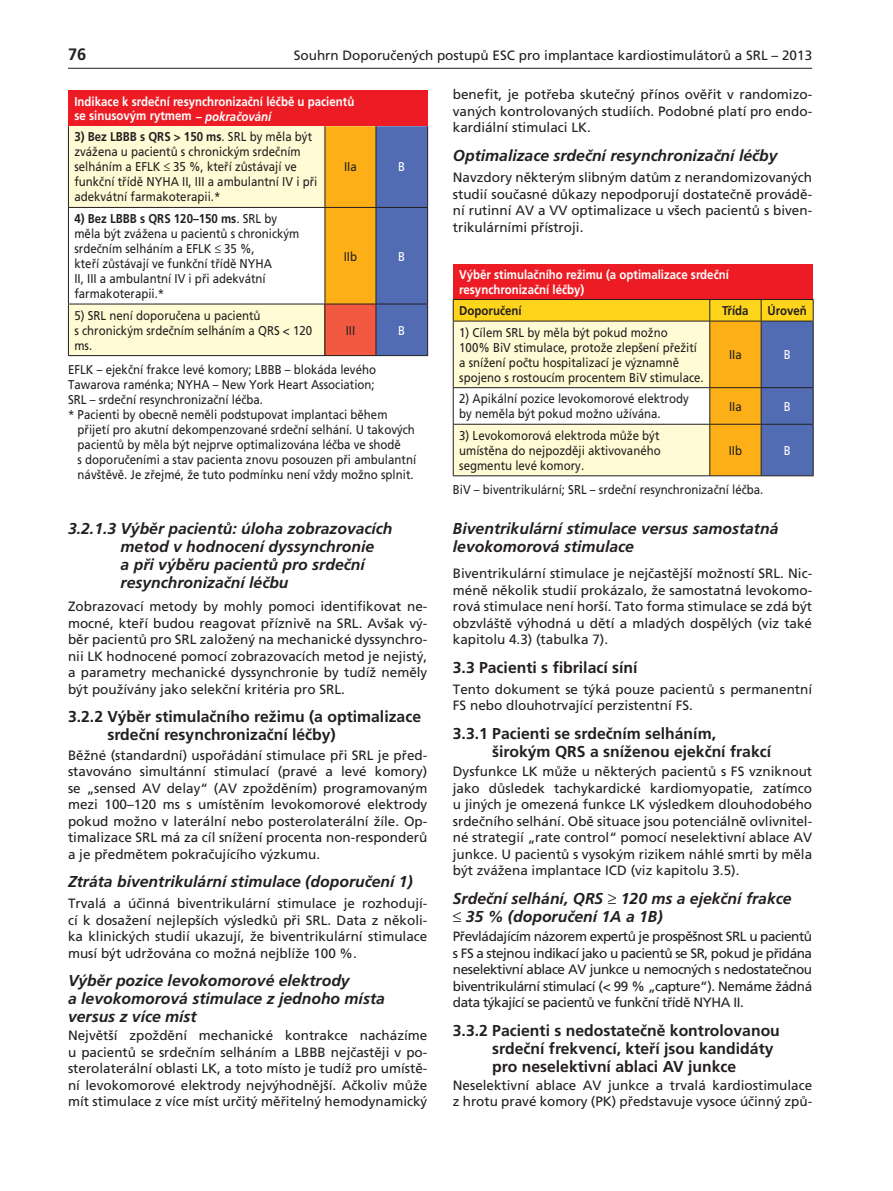
<style>
.page{position:relative;width:893px;height:1191px;background:#fff}
.page>*{position:absolute;margin:0;border:0;box-sizing:border-box;transform-origin:0 0}
.t1{font:700 16.5px "Frutiger CE";color:#231f20}
.t2{font:italic 700 15.75px/18px "Frutiger CE";color:#231f20}
.t3{font:700 15.75px/18px "Frutiger CE";color:#231f20}
.t4{font:13.5px/16.5px "Frutiger CE";color:#231f20;text-align:justify}
.t5{font:12.75px/15px "Frutiger CE";color:#231f20;scale:.9 1}
.t6{font:700 12.75px/14.2px "Frutiger CE";color:#fff;scale:.9 1}
.t7{font:700 12.75px "Frutiger CE";color:#231f20;scale:.9 1}
.t8{font:12.75px "Frutiger CE";color:#fff;scale:.9 1}
.s1{font-style:italic}
.s2{font-weight:700}
</style>
<div class="page">
<hr style="left:68px;top:68px;width:744px;height:1px;background:#231f20">
<div style="left:453px;top:264px;width:360px;height:35px;background:#ed1c24"></div>
<svg style="left:453px;top:299px;width:361px;height:177px;background:#e2d5a4"></svg>
<hr style="left:453px;top:321px;width:1px;height:66px;background:#231f20">
<hr style="left:813px;top:321px;width:1px;height:66px;background:#231f20">
<hr style="left:453px;top:388px;width:1px;height:36px;background:#231f20">
<hr style="left:813px;top:388px;width:1px;height:36px;background:#231f20">
<hr style="left:453px;top:424px;width:1px;height:51px;background:#231f20">
<hr style="left:813px;top:424px;width:1px;height:51px;background:#231f20">
<div style="left:68px;top:90px;width:360px;height:36px;background:#ed1c24"></div>
<svg style="left:69px;top:126px;width:256px;height:229px;fill:#fffcd5"></svg>
<svg style="left:326px;top:126px;width:101px;height:229px;background:#9b896e"></svg>
<div style="left:325px;top:304px;width:51px;height:51px;background:#f15a40"></div>
<hr style="left:325px;top:126px;width:1px;height:81px;background:#231f20">
<hr style="left:376px;top:126px;width:1px;height:81px;background:#231f20">
<hr style="left:68px;top:207px;width:308px;height:1px;background:#231f20">
<hr style="left:325px;top:208px;width:1px;height:96px;background:#231f20">
<hr style="left:376px;top:207px;width:52px;height:1px;background:#231f20">
<hr style="left:376px;top:208px;width:1px;height:96px;background:#231f20">
<hr style="left:68px;top:304px;width:308px;height:1px;background:#231f20">
<hr style="left:325px;top:304px;width:1px;height:51px;background:#231f20">
<hr style="left:376px;top:304px;width:52px;height:1px;background:#231f20">
<hr style="left:376px;top:304px;width:1px;height:51px;background:#231f20">
<hr style="left:68px;top:355px;width:360px;height:1px;background:#231f20">
<hr style="left:68px;top:126px;width:1px;height:81px;background:#231f20">
<hr style="left:427px;top:126px;width:1px;height:81px;background:#231f20">
<hr style="left:68px;top:208px;width:1px;height:96px;background:#231f20">
<hr style="left:427px;top:208px;width:1px;height:96px;background:#231f20">
<hr style="left:68px;top:304px;width:1px;height:51px;background:#231f20">
<hr style="left:427px;top:304px;width:1px;height:51px;background:#231f20">
<p class="t1" style="left:68px;top:47px;width:20px">76</p>
<p class="t4" style="left:294px;top:48px;width:520px">Souhrn Doporučených postupů ESC pro implantace kardiostimulátorů a SRL – 2013</p>
<p class="t6" style="left:74px;top:95px;width:313px">Indikace k srdeční resynchronizační léčbě u pacientů se sinusovým rytmem – <span class="s1">pokračování</span></p>
<p class="t5" style="left:74px;top:131px;width:271px"><span class="s2">3) Bez LBBB s QRS &gt; 150 ms</span>. SRL by měla být zvážena u pacientů s chronickým srdečním selháním a EFLK ≤ 35 %, kteří zůstávají ve funkční třídě NYHA II, III a ambulantní IV i při adekvátní farmakoterapii.*</p>
<p class="t5" style="left:344px;top:161px;width:16px">IIa</p>
<p class="t8" style="left:398px;top:162px;width:9px">B</p>
<p class="t5" style="left:74px;top:212px;width:252px"><span class="s2">4) Bez LBBB s QRS 120–150 ms</span>. SRL by měla být zvážena u pacientů s chronickým srdečním selháním a EFLK ≤ 35 %,<br>kteří zůstávají ve funkční třídě NYHA<br>II, III a ambulantní IV i při adekvátní farmakoterapii.*</p>
<p class="t5" style="left:344px;top:250px;width:16px">IIb</p>
<p class="t8" style="left:398px;top:251px;width:9px">B</p>
<p class="t5" style="left:74px;top:309px;width:266px">5) SRL není doporučena u pacientů<br>s chronickým srdečním selháním a QRS &lt; 120 ms.</p>
<p class="t5" style="left:346px;top:324px;width:12px">III</p>
<p class="t8" style="left:398px;top:325px;width:9px">B</p>
<p class="t5" style="left:68px;top:363px;width:344px">EFLK – ejekční frakce levé komory; LBBB – blokáda levého</p>
<p class="t5" style="left:68px;top:378px;width:342px">Tawarova raménka; NYHA – New York Heart Association;</p>
<p class="t5" style="left:68px;top:393px;width:218px">SRL – srdeční resynchronizační léčba.</p>
<p class="t5" style="left:68px;top:408px;width:356px">* Pacienti by obecně neměli podstupovat implantaci během</p>
<p class="t5" style="left:78px;top:423px;width:376px">přijetí pro akutní dekompenzované srdeční selhání. U takových</p>
<p class="t5" style="left:78px;top:438px;width:361px">pacientů by měla být nejprve optimalizována léčba ve shodě</p>
<p class="t5" style="left:78px;top:453px;width:378px">s doporučeními a stav pacienta znovu posouzen při ambulantní</p>
<p class="t5" style="left:78px;top:468px;width:375px">návštěvě. Je zřejmé, že tuto podmínku není vždy možno splnit.</p>
<p class="t2" style="left:121px;top:521px;width:273px;text-indent:-53px">3.2.1.3 Výběr pacientů: úloha zobrazovacích metod v hodnocení dyssynchronie<br>a při výběru pacientů pro srdeční resynchronizační léčbu</p>
<p class="t4" style="left:68px;top:599px;width:361px">Zobrazovací metody by mohly pomoci identifikovat ne&shy;mocné, kteří budou reagovat příznivě na SRL. Avšak vý&shy;běr pacientů pro SRL založený na mechanické dyssynchro&shy;nii LK hodnocené pomocí zobrazovacích metod je nejistý, a parametry mechanické dyssynchronie by tudíž neměly být používány jako selekční kritéria pro SRL.</p>
<p class="t3" style="left:107px;top:708px;width:315px;text-indent:-39px">3.2.2 Výběr stimulačního režimu (a optimalizace srdeční resynchronizační léčby)</p>
<p class="t4" style="left:68px;top:748px;width:361px">Běžné (standardní) uspořádání stimulace při SRL je před&shy;stavováno simultánní stimulací (pravé a levé komory) se „sensed AV delay“ (AV zpožděním) programovaným mezi 100–120 ms s umístěním levokomorové elektrody pokud možno v laterální nebo posterolaterální žíle. Op&shy;timalizace SRL má za cíl snížení procenta non-responderů a je předmětem pokračujícího výzkumu.</p>
<p class="t2" style="left:68px;top:874px;width:346px">Ztráta biventrikulární stimulace (doporučení 1)</p>
<p class="t4" style="left:68px;top:896px;width:361px">Trvalá a účinná biventrikulární stimulace je rozhodují&shy;cí k dosažení nejlepších výsledků při SRL. Data z několi&shy;ka klinických studií ukazují, že biventrikulární stimulace musí být udržována co možná nejblíže 100 %.</p>
<p class="t2" style="left:68px;top:973px;width:318px">Výběr pozice levokomorové elektrody<br>a levokomorová stimulace z jednoho místa versus z více míst</p>
<p class="t4" style="left:68px;top:1028px;width:361px">Největší zpoždění mechanické kontrakce nacházíme u pacientů se srdečním selháním a LBBB nejčastěji v po&shy;sterolaterální oblasti LK, a toto místo je tudíž pro umístě&shy;ní levokomorové elektrody nejvýhodnější. Ačkoliv může mít stimulace z více míst určitý měřitelný hemodynamický</p>
<p class="t4" style="left:453px;top:88px;width:361px">benefit, je potřeba skutečný přínos ověřit v randomizo&shy;vaných kontrolovaných studiích. Podobné platí pro endo&shy;kardiální stimulaci LK.</p>
<p class="t2" style="left:453px;top:148px;width:326px">Optimalizace srdeční resynchronizační léčby</p>
<p class="t4" style="left:453px;top:170px;width:361px">Navzdory některým slibným datům z nerandomizovaných studií současné důkazy nepodporují dostatečně provádě&shy;ní rutinní AV a VV optimalizace u všech pacientů s biven&shy;trikulárními přístroji.</p>
<p class="t6" style="left:459px;top:268px;width:301px">Výběr stimulačního režimu (a optimalizace srdeční resynchronizační léčby)</p>
<p class="t7" style="left:459px;top:305px;width:71px">Doporučení</p>
<p class="t7" style="left:722px;top:305px;width:31px">Třída</p>
<p class="t7" style="left:768px;top:305px;width:45px">Úroveň</p>
<p class="t5" style="left:459px;top:326px;width:273px">1) Cílem SRL by měla být pokud možno<br>100% BiV stimulace, protože zlepšení přežití a snížení počtu hospitalizací je významně spojeno s rostoucím procentem BiV stimulace.</p>
<p class="t5" style="left:729px;top:348px;width:16px">IIa</p>
<p class="t8" style="left:784px;top:350px;width:9px">B</p>
<p class="t5" style="left:459px;top:392px;width:257px">2) Apikální pozice levokomorové elektrody by neměla být pokud možno užívána.</p>
<p class="t5" style="left:729px;top:400px;width:16px">IIa</p>
<p class="t8" style="left:784px;top:402px;width:9px">B</p>
<p class="t5" style="left:459px;top:429px;width:225px;text-align:justify">3) Levokomorová elektroda může být umístěna do nejpozději aktivovaného segmentu levé komory.</p>
<p class="t5" style="left:729px;top:444px;width:16px">IIb</p>
<p class="t8" style="left:784px;top:446px;width:9px">B</p>
<p class="t5" style="left:453px;top:483px;width:347px">BiV – biventrikulární; SRL – srdeční resynchronizační léčba.</p>
<p class="t2" style="left:453px;top:521px;width:327px">Biventrikulární stimulace versus samostatná levokomorová stimulace</p>
<p class="t4" style="left:453px;top:566px;width:361px">Biventrikulární stimulace je nejčastější možností SRL. Nic&shy;méně několik studií prokázalo, že samostatná levokomo&shy;rová stimulace není horší. Tato forma stimulace se zdá být obzvláště výhodná u dětí a mladých dospělých (viz také kapitolu 4.3) (tabulka 7).</p>
<p class="t3" style="left:453px;top:659px;width:186px">3.3 Pacienti s fibrilací síní</p>
<p class="t4" style="left:453px;top:682px;width:361px">Tento dokument se týká pouze pacientů s permanentní<br>FS nebo dlouhotrvající perzistentní FS.</p>
<p class="t3" style="left:492px;top:725px;width:280px;text-indent:-39px">3.3.1 Pacienti se srdečním selháním, širokým QRS a sníženou ejekční frakcí</p>
<p class="t4" style="left:453px;top:764px;width:361px">Dysfunkce LK může u některých pacientů s FS vzniknout jako důsledek tachykardické kardiomyopatie, zatímco u jiných je omezená funkce LK výsledkem dlouhodobého srdečního selhání. Obě situace jsou potenciálně ovlivnitel&shy;né strategií „rate control“ pomocí neselektivní ablace AV junkce. U pacientů s vysokým rizikem náhlé smrti by měla být zvážena implantace ICD (viz kapitolu 3.5).</p>
<p class="t2" style="left:453px;top:890px;width:340px">Srdeční selhání, QRS ≥ 120 ms a ejekční frakce ≤ 35 % (doporučení 1A a 1B)</p>
<p class="t4" style="left:453px;top:929px;width:361px">Převládajícím názorem expertů je prospěšnost SRL u pacientů s FS a stejnou indikací jako u pacientů se SR, pokud je přidána neselektivní ablace AV junkce u nemocných s nedostatečnou biventrikulární stimulací (&lt; 99 % „capture“). Nemáme žádná data týkající se pacientů ve funkční třídě NYHA II.</p>
<p class="t3" style="left:492px;top:1022px;width:289px;text-indent:-39px">3.3.2 Pacienti s nedostatečně kontrolovanou srdeční frekvencí, kteří jsou kandidáty pro neselektivní ablaci AV junkce</p>
<p class="t4" style="left:453px;top:1078px;width:361px">Neselektivní ablace AV junkce a trvalá kardiostimulace z hrotu pravé komory (PK) představuje vysoce účinný způ-</p>
</div>
